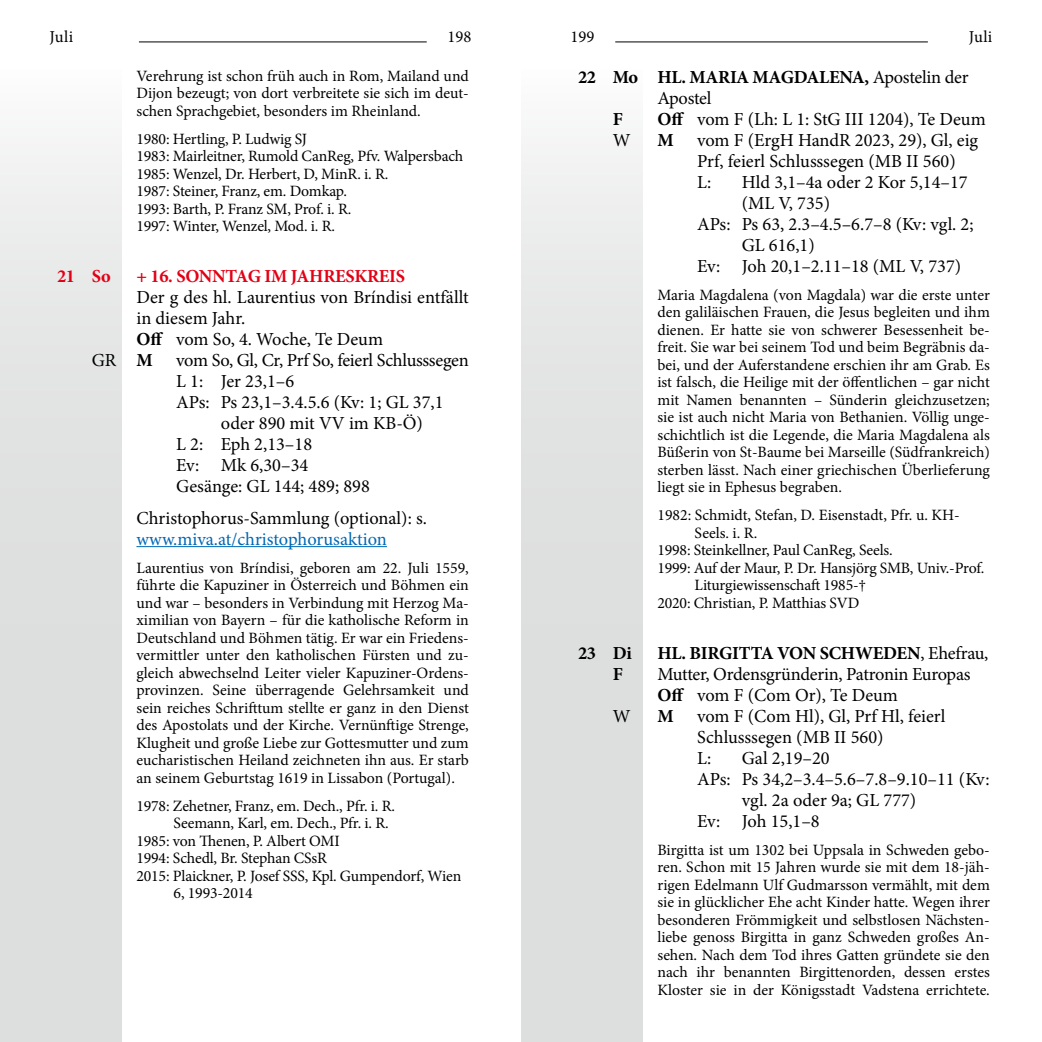
<style>
.page{position:relative;width:1042px;height:1042px;background:#fff}
.page>*{position:absolute;margin:0;border:0;box-sizing:border-box;transform-origin:0 0}
.t1{font:18.38px/21px "Minion Pro";color:#000}
.t2{font:700 18.38px/21px "Minion Pro";letter-spacing:-.015em;color:#000}
.t3{font:18.38px "Minion Pro";letter-spacing:-.005em;color:#0068b4}
.t4{font:700 18.38px "Minion Pro";letter-spacing:-.015em;color:#e30015}
.t5{font:16.62px "Minion Pro";color:#000}
.t6{font:15.75px/17.5px "Minion Pro";letter-spacing:-.01em;color:#000;text-align:justify}
.s1{font-weight:400}
.s2{font-weight:700}
</style>
<div class="page">
<div style="left:0;top:69px;width:122px;height:973px;background:linear-gradient(to bottom,#f0f0f0,#d6d8d8)"></div>
<div style="left:521px;top:69px;width:121px;height:973px;background:linear-gradient(to bottom,#f0f0f0,#d6d8d8)"></div>
<hr style="left:139px;top:41px;width:288px;height:1px;background:#000">
<hr style="left:615px;top:41px;width:313px;height:1px;background:#000">
<hr style="left:136px;top:546px;width:251px;height:1px;background:#0068b4">
<p class="t5" style="left:50px;top:25px;width:25px">Juli</p>
<p class="t5" style="left:447px;top:25px;width:25px">198</p>
<p class="t5" style="left:570px;top:25px;width:25px">199</p>
<p class="t5" style="left:969px;top:25px;width:25px">Juli</p>
<p class="t2" style="left:657px;top:66px;width:313px;text-indent:-79px">22 Mo HL. MARIA MAGDALENA, <span class="s1">Apostelin der<br>Apostel</span></p>
<p class="t2" style="left:613px;top:108px;width:12px">F</p>
<p class="t1" style="left:657px;top:109px;width:330px"><span class="s2">Off</span> vom F (Lh: L 1: StG III 1204), Te Deum</p>
<p class="t1" style="left:613px;top:130px;width:19px">W</p>
<p class="t2" style="left:657px;top:129px;width:18px">M</p>
<p class="t1" style="left:697px;top:130px;width:283px">vom F (ErgH HandR 2023, 29), Gl, eig<br>Prf, feierl Schlusssegen (MB II 560)<br>L:</p>
<p class="t6" style="left:136px;top:67px;width:334px">Verehrung ist schon früh auch in Rom, Mailand und Dijon bezeugt; von dort verbreitete sie sich im deut&shy;schen Sprachgebiet, besonders im Rheinland.</p>
<p class="t6" style="left:136px;top:130px;width:328px;text-align:left">1980: Hertling, P. Ludwig SJ<br>1983: Mairleitner, Rumold CanReg, Pfv. Walpersbach 1985: Wenzel, Dr. Herbert, D, MinR. i. R.<br>1987: Steiner, Franz, em. Domkap.<br>1993: Barth, P. Franz SM, Prof. i. R.<br>1997: Winter, Wenzel, Mod. i. R.</p>
<p class="t1" style="left:742px;top:172px;width:227px">Hld 3,1–4a oder 2 Kor 5,14–17</p>
<p class="t1" style="left:742px;top:193px;width:90px">(ML V, 735)</p>
<p class="t1" style="left:697px;top:214px;width:278px">APs: Ps 63, 2.3–4.5–6.7–8 (Kv: vgl. 2;</p>
<p class="t1" style="left:742px;top:235px;width:75px">GL 616,1)</p>
<p class="t1" style="left:697px;top:256px;width:265px">Ev: Joh 20,1–2.11–18 (ML V, 737)</p>
<p class="t6" style="left:657px;top:286px;width:334px">Maria Magdalena (von Magdala) war die erste unter den galiläischen Frauen, die Jesus begleiten und ihm dienen. Er hatte sie von schwerer Besessenheit be&shy;freit. Sie war bei seinem Tod und beim Begräbnis da&shy;bei, und der Auferstandene erschien ihr am Grab. Es ist falsch, die Heilige mit der öffentlichen – gar nicht mit Namen benannten – Sünderin gleichzusetzen; sie ist auch nicht Maria von Bethanien. Völlig unge&shy;schichtlich ist die Legende, die Maria Magdalena als Büßerin von St-Baume bei Marseille (Südfrankreich) sterben lässt. Nach einer griechischen Überlieferung liegt sie in Ephesus begraben.</p>
<p class="t6" style="left:657px;top:507px;width:304px">1982: Schmidt, Stefan, D. Eisenstadt, Pfr. u. KH-</p>
<p class="t6" style="left:694px;top:524px;width:63px">Seels. i. R.</p>
<p class="t6" style="left:657px;top:542px;width:235px">1998: Steinkellner, Paul CanReg, Seels.</p>
<p class="t6" style="left:657px;top:559px;width:327px">1999: Auf der Maur, P. Dr. Hansjörg SMB, Univ.-Prof.</p>
<p class="t6" style="left:694px;top:577px;width:173px">Liturgiewissenschaft 1985-†</p>
<p class="t6" style="left:657px;top:594px;width:203px">2020: Christian, P. Matthias SVD</p>
<p class="t4" style="left:57px;top:263px;width:55px">21 So</p>
<p class="t4" style="left:136px;top:263px;width:270px">+ 16. SONNTAG IM JAHRESKREIS</p>
<p class="t1" style="left:136px;top:287px;width:334px">Der g des hl. Laurentius von Bríndisi entfällt</p>
<p class="t1" style="left:136px;top:308px;width:108px">in diesem Jahr.</p>
<p class="t1" style="left:136px;top:329px;width:248px"><span class="s2">Off</span> vom So, 4. Woche, Te Deum</p>
<p class="t1" style="left:92px;top:350px;width:63px">GR <span class="s2">M</span></p>
<p class="t1" style="left:176px;top:350px;width:294px">vom So, Gl, Cr, Prf So, feierl Schlusssegen</p>
<p class="t1" style="left:176px;top:371px;width:120px">L 1: Jer 23,1–6</p>
<p class="t1" style="left:176px;top:392px;width:269px">APs: Ps 23,1–3.4.5.6 (Kv: 1; GL 37,1</p>
<p class="t1" style="left:221px;top:413px;width:204px">oder 890 mit VV im KB-Ö)</p>
<p class="t1" style="left:176px;top:434px;width:138px">L 2: Eph 2,13–18</p>
<p class="t1" style="left:176px;top:455px;width:134px">Ev: Mk 6,30–34</p>
<p class="t1" style="left:176px;top:476px;width:195px">Gesänge: GL 144; 489; 898</p>
<p class="t1" style="left:136px;top:507px;width:290px">Christophorus-Sammlung (optional): s.</p>
<p class="t3" style="left:136px;top:527px;width:252px">www.miva.at/christophorusaktion</p>
<p class="t6" style="left:136px;top:559px;width:334px">Laurentius von Bríndisi, geboren am 22. Juli 1559, führte die Kapuziner in Österreich und Böhmen ein und war – besonders in Verbindung mit Herzog Ma&shy;ximilian von Bayern – für die katholische Reform in Deutschland und Böhmen tätig. Er war ein Friedens&shy;vermittler unter den katholischen Fürsten und zu&shy;gleich abwechselnd Leiter vieler Kapuziner-Ordens&shy;provinzen. Seine überragende Gelehrsamkeit und sein reiches Schrifttum stellte er ganz in den Dienst des Apostolats und der Kirche. Vernünftige Strenge, Klugheit und große Liebe zur Gottesmutter und zum eucharistischen Heiland zeichneten ihn aus. Er starb an seinem Geburtstag 1619 in Lissabon (Portugal).</p>
<p class="t6" style="left:136px;top:797px;width:258px">1978: Zehetner, Franz, em. Dech., Pfr. i. R.</p>
<p class="t6" style="left:174px;top:814px;width:215px">Seemann, Karl, em. Dech., Pfr. i. R.</p>
<p class="t6" style="left:136px;top:832px;width:205px">1985: von Thenen, P. Albert OMI</p>
<p class="t6" style="left:136px;top:849px;width:192px">1994: Schedl, Br. Stephan CSsR</p>
<p class="t6" style="left:136px;top:867px;width:326px">2015: Plaickner, P. Josef SSS, Kpl. Gumpendorf, Wien</p>
<p class="t6" style="left:174px;top:884px;width:81px">6, 1993-2014</p>
<p class="t2" style="left:578px;top:642px;width:55px">23 Di</p>
<p class="t2" style="left:657px;top:642px;width:332px">HL. BIRGITTA VON SCHWEDEN<span class="s1">, Ehefrau,</span></p>
<p class="t2" style="left:613px;top:663px;width:12px">F</p>
<p class="t1" style="left:657px;top:663px;width:314px">Mutter, Ordensgründerin, Patronin Europas<br><span class="s2">Off</span> vom F (Com Or), Te Deum</p>
<p class="t1" style="left:613px;top:705px;width:19px">W</p>
<p class="t2" style="left:657px;top:705px;width:18px">M</p>
<p class="t1" style="left:697px;top:705px;width:250px">vom F (Com Hl), Gl, Prf Hl, feierl<br>Schlusssegen (MB II 560)<br>L:</p>
<p class="t1" style="left:742px;top:747px;width:89px">Gal 2,19–20</p>
<p class="t1" style="left:697px;top:768px;width:294px">APs: Ps 34,2–3.4–5.6–7.8–9.10–11 (Kv:</p>
<p class="t1" style="left:742px;top:789px;width:176px">vgl. 2a oder 9a; GL 777)</p>
<p class="t1" style="left:697px;top:810px;width:124px">Ev: Joh 15,1–8</p>
<p class="t6" style="left:657px;top:841px;width:334px">Birgitta ist um 1302 bei Uppsala in Schweden gebo&shy;ren. Schon mit 15 Jahren wurde sie mit dem 18-jäh&shy;rigen Edelmann Ulf Gudmarsson vermählt, mit dem sie in glücklicher Ehe acht Kinder hatte. Wegen ihrer besonderen Frömmigkeit und selbstlosen Nächsten&shy;liebe genoss Birgitta in ganz Schweden großes An&shy;sehen. Nach dem Tod ihres Gatten gründete sie den nach ihr benannten Birgittenorden, dessen erstes Kloster sie in der Königsstadt Vadstena errichtete.</p>
</div>
